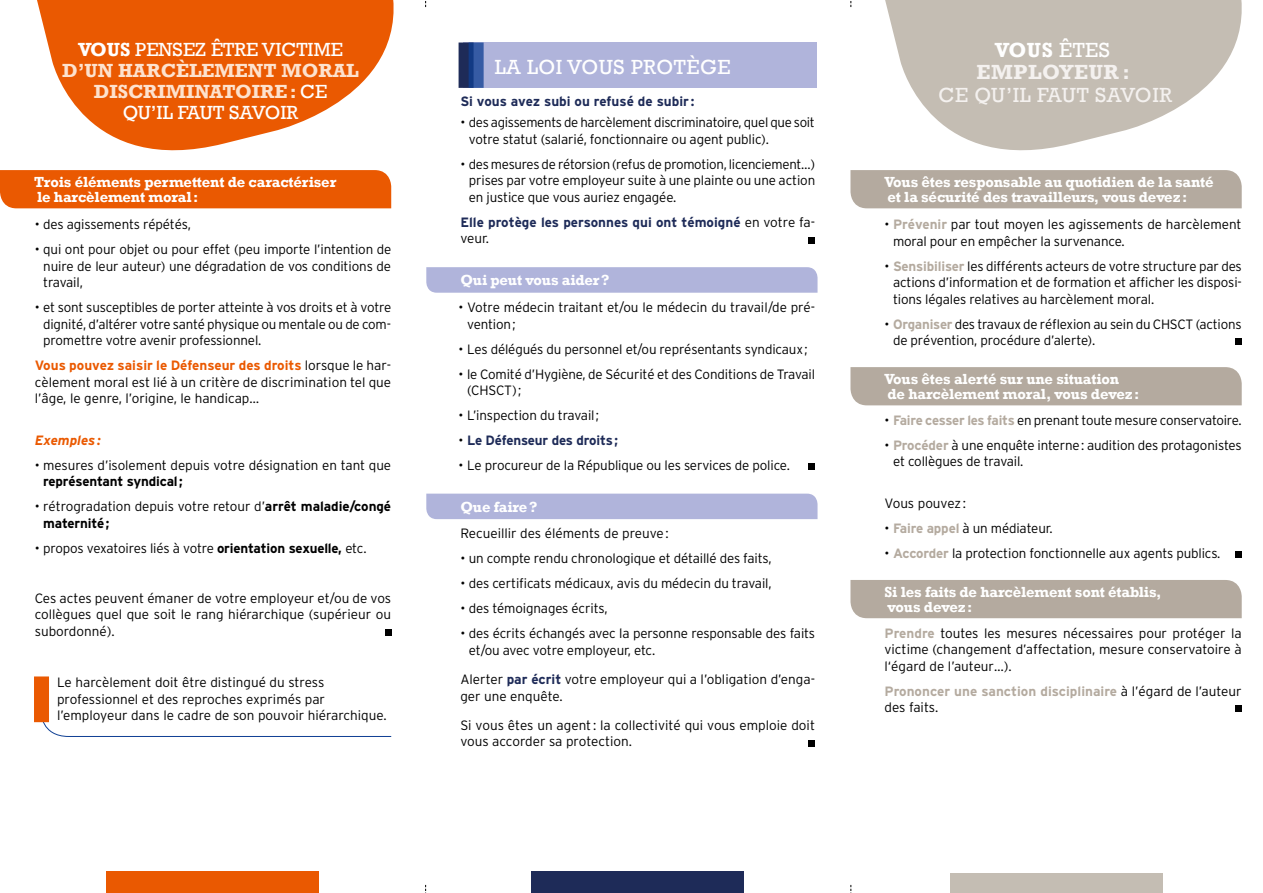
<style>
.page{position:relative;width:1263px;height:893px;background:#fff}
.page>*{position:absolute;margin:0;border:0;box-sizing:border-box;transform-origin:0 0}
.Tittre_dans_bulle{font:21px/22.5px "Rockwell";letter-spacing:.025em;color:#f4f1ef;text-align:center}
.Tittre_dans_bulle-2{font:21px "Rockwell";letter-spacing:.025em;color:#fff}
.Tittre_dans_bulle-3{font:700 19.5px/21px "Rockwell";color:#fde2ce;text-align:center}
.sous-titre{font:700 15px/15px "Rockwell";letter-spacing:-.01em;color:#fff}
.texte_courant{font:300 13.5px/16.5px "Interstate";letter-spacing:-.01em;color:#000}
.texte_courant-2{font:700 13.5px/16.5px "Interstate";color:#1e2b58}
.texte_courant-3{font:700 13.5px/16.5px "Interstate";color:#b4aa9f}
.texte_courant-4{font:italic 700 13.5px "Interstate";color:#ea5901}
.s1{color:#fff}
.s2{font-weight:400;color:#fff}
.s3{font-weight:700;color:#fff}
.s4{font-weight:700}
.s5{font-weight:300;color:#000}
.s6{font-weight:700;color:#b4aa9f}
.s7{font-weight:700;color:#ea5901}
.s8{font-weight:700;color:#1e2b58}
</style>
<div class="page">
<div style="left:106px;top:872px;width:213px;height:21px;background:#ea5901"></div>
<svg style="left:37px;top:0;width:357px;height:151px;fill:#ea5901"></svg>
<div style="left:0;top:170px;width:391px;height:38px;background:#ea5901"></div>
<div style="left:385px;top:629px;width:6px;height:7px;background:#000"></div>
<svg style="left:40px;top:722px;width:352px;height:15px"></svg>
<div style="left:34px;top:676px;width:15px;height:46px;background:#ea5901"></div>
<div style="left:950px;top:874px;width:212px;height:19px;background:#c4bdb3"></div>
<svg style="left:885px;top:0;width:357px;height:151px;fill:#c4bdb3"></svg>
<div style="left:850px;top:367px;width:392px;height:38px;background:#b4aa9f"></div>
<div style="left:850px;top:580px;width:392px;height:38px;background:#b4aa9f"></div>
<div style="left:850px;top:170px;width:392px;height:38px;background:#b4aa9f"></div>
<div style="left:1235px;top:339px;width:7px;height:6px;background:#000"></div>
<div style="left:1235px;top:551px;width:7px;height:7px;background:#000"></div>
<div style="left:1235px;top:706px;width:7px;height:6px;background:#000"></div>
<div style="left:531px;top:872px;width:213px;height:21px;background:#1e2b58"></div>
<div style="left:463px;top:43px;width:353px;height:45px;background:#b0b4db"></div>
<div style="left:459px;top:43px;width:15px;height:45px;background:#1e2b58"></div>
<svg style="left:469px;top:43px;width:15px;height:45px"></svg>
<svg style="left:809px;top:237px;width:6px;height:6px"></svg>
<svg style="left:426px;top:267px;width:391px;height:26px;background:#b1b5db"></svg>
<div style="left:426px;top:494px;width:391px;height:25px;background:#b0b4db"></div>
<svg style="left:809px;top:464px;width:6px;height:6px"></svg>
<svg style="left:809px;top:740px;width:6px;height:6px"></svg>
<p class="Tittre_dans_bulle-3" style="left:62px;top:39px;width:298px"><span class="s1">VOUS</span> <span class="s2">PENSEZ ÊTRE VICTIME<br></span>D’UN HARCÈLEMENT MORAL<br>DISCRIMINATOIRE: <span class="s2">CE<br>QU’IL FAUT SAVOIR</span></p>
<p class="Tittre_dans_bulle" style="left:939px;top:39px;width:235px"><span class="s3">VOUS</span> <span class="s1">ÊTES<br></span><span class="s4">EMPLOYEUR :<br></span>CE QU’IL FAUT SAVOIR</p>
<p class="Tittre_dans_bulle-2" style="left:495px;top:55px;width:237px">LA LOI VOUS PROTÈGE</p>
<p class="texte_courant-2" style="left:460px;top:93px;width:235px">Si vous avez subi ou refusé de subir :</p>
<p class="texte_courant" style="left:469px;top:114px;width:348px;text-indent:-9px">• des agissements de harcèlement discriminatoire, quel que soit votre statut (salarié, fonctionnaire ou agent public).</p>
<p class="texte_courant" style="left:469px;top:156px;width:348px;text-align:justify;text-indent:-9px">• des mesures de rétorsion (refus de promotion, licenciement…) prises par votre employeur suite à une plainte ou une action en justice que vous auriez engagée.</p>
<p class="texte_courant-2" style="left:460px;top:214px;width:356px">Elle protège les personnes qui ont témoigné <span class="s5">en votre fa&shy;veur.</span></p>
<p class="sous-titre" style="left:460px;top:273px;width:151px">Qui peut vous aider?</p>
<p class="sous-titre" style="left:884px;top:174px;width:331px">Vous êtes responsable au quotidien de la santé et la sécurité des travailleurs, vous devez:</p>
<p class="texte_courant" style="left:893px;top:216px;width:350px;text-indent:-9px">• <span class="s6">Prévenir</span> par tout moyen les agissements de harcèlement moral pour en empêcher la survenance.</p>
<p class="texte_courant" style="left:893px;top:257px;width:350px;text-align:justify;text-indent:-9px">• <span class="s6">Sensibiliser</span> les différents acteurs de votre structure par des actions d’information et de formation et afficher les disposi&shy;tions légales relatives au harcèlement moral.</p>
<p class="texte_courant" style="left:893px;top:315px;width:350px;text-indent:-9px">• <span class="s6">Organiser</span> des travaux de réflexion au sein du CHSCT (actions de prévention, procédure d’alerte).</p>
<p class="sous-titre" style="left:34px;top:174px;width:304px">Trois éléments permettent de caractériser le harcèlement moral:</p>
<p class="texte_courant" style="left:35px;top:216px;width:158px">• des agissements répétés,</p>
<p class="texte_courant" style="left:43px;top:241px;width:350px;text-align:justify;text-indent:-9px">• qui ont pour objet ou pour effet (peu importe l’intention de nuire de leur auteur) une dégradation de vos conditions de travail,</p>
<p class="texte_courant" style="left:43px;top:299px;width:350px;text-align:justify;text-indent:-9px">• et sont susceptibles de porter atteinte à vos droits et à votre dignité, d’altérer votre santé physique ou mentale ou de com&shy;promettre votre avenir professionnel.</p>
<p class="texte_courant" style="left:35px;top:357px;width:358px;text-align:justify"><span class="s7">Vous pouvez saisir le Défenseur des droits</span> lorsque le har&shy;cèlement moral est lié à un critère de discrimination tel que l’âge, le genre, l’origine, le handicap…</p>
<p class="texte_courant-4" style="left:35px;top:432px;width:68px">Exemples:</p>
<p class="texte_courant" style="left:43px;top:456px;width:349px;text-indent:-9px">• mesures d’isolement depuis votre désignation en tant que <span class="s4">représentant syndical;</span></p>
<p class="texte_courant" style="left:43px;top:498px;width:349px;text-indent:-9px">• rétrogradation depuis votre retour d’<span class="s4">arrêt maladie/congé maternité;</span></p>
<p class="texte_courant" style="left:35px;top:539px;width:333px">• propos vexatoires liés à votre <span class="s4">orientation sexuelle,</span> etc.</p>
<p class="texte_courant" style="left:35px;top:590px;width:358px;text-align:justify">Ces actes peuvent émaner de votre employeur et/ou de vos collègues quel que soit le rang hiérarchique (supérieur ou subordonné).</p>
<p class="texte_courant" style="left:57px;top:674px;width:331px">Le harcèlement doit être distingué du stress professionnel et des reproches exprimés par l’employeur dans le cadre de son pouvoir hiérarchique.</p>
<p class="texte_courant" style="left:467px;top:299px;width:349px;text-indent:-9px">• Votre médecin traitant et/ou le médecin du travail/de pré&shy;vention;</p>
<p class="texte_courant" style="left:459px;top:340px;width:350px">• Les délégués du personnel et/ou représentants syndicaux;</p>
<p class="texte_courant" style="left:467px;top:365px;width:350px;text-indent:-9px">• le Comité d’Hygiène, de Sécurité et des Conditions de Travail (CHSCT);</p>
<p class="texte_courant" style="left:459px;top:407px;width:142px">• L’inspection du travail;</p>
<p class="texte_courant-2" style="left:459px;top:432px;width:161px"><span class="s5">•</span> Le Défenseur des droits;</p>
<p class="texte_courant" style="left:459px;top:457px;width:333px">• Le procureur de la République ou les services de police.</p>
<p class="sous-titre" style="left:884px;top:371px;width:256px">Vous êtes alerté sur une situation de harcèlement moral, vous devez:</p>
<p class="texte_courant" style="left:884px;top:412px;width:359px">• <span class="s6">Faire cesser les faits</span> en prenant toute mesure conservatoire.</p>
<p class="texte_courant" style="left:893px;top:437px;width:350px;text-indent:-9px">• <span class="s6">Procéder</span> à une enquête interne: audition des protagonistes et collègues de travail.</p>
<p class="texte_courant" style="left:884px;top:495px;width:83px">Vous pouvez :</p>
<p class="texte_courant" style="left:884px;top:520px;width:170px">• <span class="s6">Faire appel</span> à un médiateur.</p>
<p class="texte_courant" style="left:884px;top:545px;width:337px">• <span class="s6">Accorder</span> la protection fonctionnelle aux agents publics.</p>
<p class="sous-titre" style="left:460px;top:499px;width:79px">Que faire?</p>
<p class="texte_courant" style="left:460px;top:525px;width:210px">Recueillir des éléments de preuve:</p>
<p class="texte_courant" style="left:460px;top:550px;width:313px">• un compte rendu chronologique et détaillé des faits,</p>
<p class="texte_courant" style="left:460px;top:575px;width:313px">• des certificats médicaux, avis du médecin du travail,</p>
<p class="texte_courant" style="left:460px;top:600px;width:149px">• des témoignages écrits,</p>
<p class="texte_courant" style="left:469px;top:625px;width:348px;text-indent:-9px">• des écrits échangés avec la personne responsable des faits et/ou avec votre employeur, etc.</p>
<p class="texte_courant" style="left:460px;top:671px;width:356px">Alerter <span class="s8">par écrit</span> votre employeur qui a l’obligation d’enga&shy;ger une enquête.</p>
<p class="texte_courant" style="left:460px;top:717px;width:356px">Si vous êtes un agent: la collectivité qui vous emploie doit vous accorder sa protection.</p>
<p class="sous-titre" style="left:884px;top:584px;width:278px">Si les faits de harcèlement sont établis, vous devez:</p>
<p class="texte_courant" style="left:884px;top:624px;width:359px;text-align:justify"><span class="s6">Prendre</span> toutes les mesures nécessaires pour protéger la victime (changement d’affectation, mesure conservatoire à l‘égard de l’auteur…).</p>
<p class="texte_courant-3" style="left:884px;top:682px;width:359px">Prononcer une sanction disciplinaire <span class="s5">à l’égard de l’auteur des faits.</span></p>
</div>
